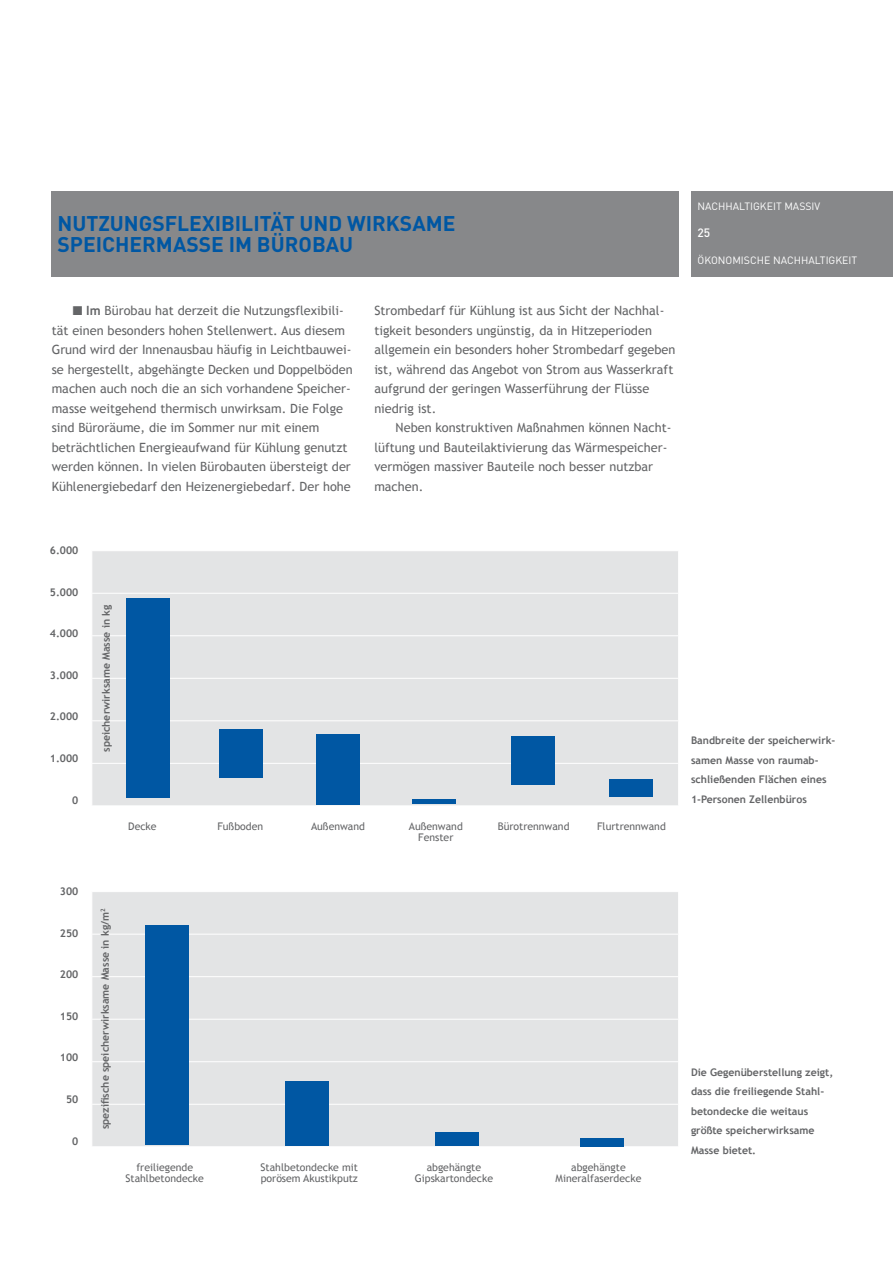
<style>
.page{position:relative;width:893px;height:1263px;background:#fff}
.page>*{position:absolute;margin:0;border:0;box-sizing:border-box;transform-origin:0 0}
.t1{font:700 21px/21px "DIN";color:#0057a3}
.t2{font:12.75px/19.5px "Trebuchet MS";color:#646567}
.t3{font:500 12px "DIN";color:#fff}
.t4{font:700 10.5px/19.5px "Trebuchet MS";color:#646567}
.t5{font:10.5px/10.5px "Trebuchet MS";color:#646567;text-align:center}
.t6{font:10.5px "DIN";color:#fff}
.s1{font-weight:700}
</style>
<div class="page">
<div style="left:691px;top:191px;width:202px;height:85px;background:#87888a"></div>
<div style="left:51px;top:191px;width:627px;height:85px;background:#87888a"></div>
<div style="left:92px;top:551px;width:586px;height:254px;background:#e3e4e5"></div>
<hr style="left:91px;top:593px;width:588px;height:1px;background:#fff">
<hr style="left:91px;top:635px;width:588px;height:1px;background:#fff">
<hr style="left:91px;top:678px;width:588px;height:1px;background:#fff">
<hr style="left:91px;top:720px;width:588px;height:1px;background:#fff">
<hr style="left:91px;top:763px;width:588px;height:1px;background:#fff">
<div style="left:126px;top:599px;width:44px;height:199px;background:#0057a3"></div>
<div style="left:219px;top:729px;width:44px;height:49px;background:#0057a3"></div>
<div style="left:316px;top:734px;width:44px;height:70px;background:#0057a3"></div>
<div style="left:511px;top:736px;width:44px;height:48px;background:#0057a3"></div>
<div style="left:609px;top:780px;width:44px;height:17px;background:#0057a3"></div>
<div style="left:412px;top:799px;width:44px;height:5px;background:#0057a3"></div>
<div style="left:92px;top:892px;width:586px;height:254px;background:#e3e4e5"></div>
<hr style="left:91px;top:934px;width:588px;height:1px;background:#fff">
<hr style="left:91px;top:976px;width:588px;height:1px;background:#fff">
<hr style="left:91px;top:1019px;width:588px;height:1px;background:#fff">
<hr style="left:91px;top:1061px;width:588px;height:1px;background:#fff">
<hr style="left:91px;top:1104px;width:588px;height:1px;background:#fff">
<div style="left:145px;top:925px;width:44px;height:220px;background:#0057a3"></div>
<div style="left:285px;top:1081px;width:44px;height:65px;background:#0057a3"></div>
<div style="left:435px;top:1132px;width:44px;height:14px;background:#0057a3"></div>
<div style="left:580px;top:1138px;width:44px;height:8px;background:#0057a3"></div>
<h1 class="t1" style="left:57px;top:212px;width:400px">Nutzungsflexibilität un d wirksame<br>Speichermasse im Bü robau</h1>
<p class="t2" style="left:52px;top:301px;width:303px;text-indent:21px">■ <span class="s1">Im</span> Bürobau hat derzeit die Nutzungsflexibili&shy;tät einen besonders hohen Stellenwert. Aus diesem Grund wird der Innenausbau häufig in Leichtbauwei&shy;se hergestellt, abgehängte Decken und Doppelböden machen auch noch die an sich vorhandene Speicher&shy;masse weitgehend thermisch unwirksam. Die Folge sind Büroräume, die im Sommer nur mit einem beträchtlichen Energieaufwand für Kühlung genutzt werden können. In vielen Bürobauten übersteigt der Kühlenergiebedarf den Heizenergiebedarf. Der hohe</p>
<p class="t2" style="left:374px;top:301px;width:303px">Strombedarf für Kühlung ist aus Sicht der Nachhal&shy;tigkeit besonders ungünstig, da in Hitzeperioden allgemein ein besonders hoher Strombedarf gegeben ist, während das Angebot von Strom aus Wasserkraft aufgrund der geringen Wasserführung der Flüsse niedrig ist.</p>
<p class="t2" style="left:374px;top:418px;width:299px;text-indent:21px">Neben konstruktiven Maßnahmen können Nacht&shy;lüftung und Bauteilaktivierung das Wärmespeicher&shy;vermögen massiver Bauteile noch besser nutzbar machen.</p>
<p class="t6" style="left:697px;top:199px;width:124px">NACHHALTIGKEIT MASSIV</p>
<p class="t3" style="left:697px;top:225px;width:14px">25</p>
<p class="t6" style="left:697px;top:253px;width:161px">ÖKONOM ISCHE NACHHALTIGKEIT</p>
<p class="t4" style="left:50px;top:541px;width:30px">6.000</p>
<p class="t4" style="left:50px;top:582px;width:30px">5.000</p>
<p class="t4" style="left:50px;top:624px;width:30px">4.000</p>
<p class="t4" style="left:50px;top:665px;width:30px">3.000</p>
<p class="t4" style="left:50px;top:707px;width:30px">2.000</p>
<p class="t4" style="left:50px;top:748px;width:30px">1.000</p>
<p class="t4" style="left:72px;top:790px;width:8px">0</p>
<p class="t4" style="left:60px;top:882px;width:20px">300</p>
<p class="t4" style="left:60px;top:923px;width:20px">250</p>
<p class="t4" style="left:60px;top:965px;width:20px">200</p>
<p class="t4" style="left:60px;top:1006px;width:20px">150</p>
<p class="t4" style="left:60px;top:1048px;width:20px">100</p>
<p class="t4" style="left:66px;top:1089px;width:14px">50</p>
<p class="t4" style="left:72px;top:1131px;width:8px">0</p>
<p class="t4" style="left:96px;top:752px;width:149px;rotate:-90deg">speicherwirksame Masse in kg</p>
<p class="t5" style="left:128px;top:821px;width:30px">Decke</p>
<p class="t5" style="left:217px;top:821px;width:47px">Fußboden</p>
<p class="t5" style="left:311px;top:821px;width:56px">Außenwand</p>
<p class="t5" style="left:409px;top:821px;width:56px">Außenwand<br>Fenster</p>
<p class="t5" style="left:498px;top:821px;width:73px">Bürotrennwand</p>
<p class="t5" style="left:597px;top:821px;width:70px">Flurtrennwand</p>
<p class="t4" style="left:95px;top:1129px;width:222px;rotate:-90deg">spezifische speicherwirksame Masse in kg/m<sup>2</sup></p>
<p class="t5" style="left:126px;top:1162px;width:80px">freiliegende<br>Stahlbetondecke</p>
<p class="t5" style="left:261px;top:1162px;width:99px;text-align:left">Stahlbetondecke mit porösem Akustikputz</p>
<p class="t5" style="left:415px;top:1162px;width:80px">abgehängte<br>Gipskartondecke</p>
<p class="t5" style="left:556px;top:1162px;width:87px">abgehängte<br>Mineralfaserdecke</p>
<p class="t4" style="left:691px;top:731px;width:146px">Bandbreite der speicherwirk&shy;samen Masse von raumab&shy;schließenden Flächen eines<br>1-Personen Zellenbüros</p>
<p class="t4" style="left:691px;top:1062px;width:144px">Die Gegenüberstellung zeigt, dass die freiliegende Stahl&shy;betondecke die weitaus größte speicherwirksame<br>Masse bietet.</p>
</div>
